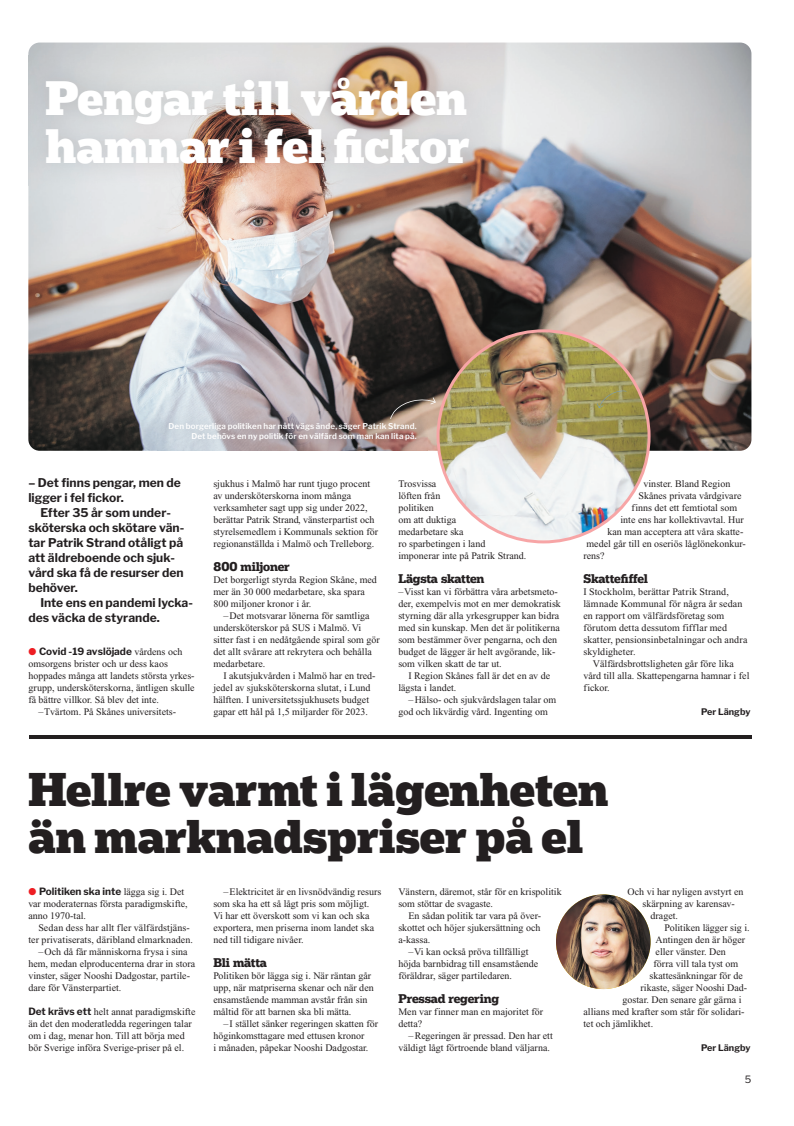
<style>
.page{position:relative;width:794px;height:1126px;background:#fff}
.page>*{position:absolute;margin:0;border:0;box-sizing:border-box;transform-origin:0 0}
.t1{font:900 46px/48px "Popular";color:#fff}
.t2{font:900 45px/47px "Popular";color:#231f20}
.t3{font:700 12px/15px "Libre Franklin";color:#231f20}
.t4{font:700 12px "Popular";letter-spacing:-.02em;color:#231f20}
.t5{font:10px/12px "Times New Roman";color:#231f20}
.t6{font:700 10px "Libre Franklin";color:#231f20}
.t7{font:10px "Libre Franklin";color:#231f20}
.t8{font:700 9px "Libre Franklin";color:#231f20}
.t9{font:600 8px/9.6px "Libre Franklin";letter-spacing:.015em;color:#fff;text-align:right}
.s1{color:#ee1d23}
.s2{font-family:"Times New Roman";font-weight:400}
.s3{font-family:"Libre Franklin";font-weight:700}
</style>
<div class="page">
<img style="left:28px;top:43px;width:723px;height:408px">
<img style="left:436px;top:329px;width:214px;height:214px">
<img style="left:28px;top:55px;width:462px;height:131px">
<img style="left:157px;top:411px;width:270px;height:40px">
<svg style="left:597px;top:390px;width:29px;height:18px"></svg>
<hr style="left:29px;top:736px;width:722px;height:3px;background:#231f20">
<img style="left:556px;top:894px;width:94px;height:94px;border-radius:47px">
<svg style="left:390px;top:397px;width:46px;height:22px"></svg>
<h1 class="t1" style="left:45px;top:72px;width:426px">Pengar till vården hamnar i fel fickor</h1>
<p class="t9" style="left:168px;top:421px;width:250px">Den borgerliga politiken har nått vägs ände, säger Patrik Strand.<br>Det behövs en ny politik för en välfärd som man kan lita på.</p>
<p class="t5" style="left:213px;top:477px;width:166px">sjukhus i Malmö har runt tjugo procent av undersköterskorna inom många verksamheter sagt upp sig under 2022, berättar Patrik Strand, vänsterpartist och styrelsemedlem i Kommunals sektion för regionanställda i Malmö och Trelleborg.</p>
<p class="t4" style="left:213px;top:558px;width:78px">800 miljoner</p>
<p class="t5" style="left:213px;top:573px;width:165px">Det borgerligt styrda Region Skåne, med mer än 30 000 medarbetare, ska spara<br>800 miljoner kronor i år.</p>
<p class="t5" style="left:213px;top:609px;width:168px;text-indent:10px">– Det motsvarar lönerna för samtliga undersköterskor på SUS i Malmö. Vi sitter fast i en nedåtgående spiral som gör det allt svårare att rekrytera och behålla medarbetare.</p>
<p class="t5" style="left:213px;top:669px;width:164px;text-indent:10px">I akutsjukvården i Malmö har en tred&shy;jedel av sjuksköterskorna slutat, i Lund hälften. I universitetssjukhusets budget gapar ett hål på 1,5 miljarder för 2023.</p>
<p class="t3" style="left:28px;top:474px;width:154px">– Det finns pengar, men de ligger i fel fickor.</p>
<p class="t3" style="left:28px;top:504px;width:158px;text-indent:12px">Efter 35 år som under&shy;sköterska och skötare vän&shy;tar Patrik Strand otåligt på att äldreboende och sjuk&shy;vård ska få de resurser den behöver.</p>
<p class="t3" style="left:28px;top:594px;width:166px;text-indent:12px">Inte ens en pandemi lycka&shy;des väcka de styrande.</p>
<p class="t5" style="left:398px;top:477px;width:129px">Trosvissa<br>löften från<br>politiken<br>om att duktiga<br>medarbetare ska<br>ro sparbetingen i land imponerar inte på Patrik Strand.</p>
<p class="t4" style="left:398px;top:570px;width:88px">Lägsta skatten</p>
<p class="t5" style="left:398px;top:585px;width:164px">– Visst kan vi förbättra våra arbetsmeto&shy;der, exempelvis mot en mer demokratisk styrning där alla yrkesgrupper kan bidra med sin kunskap. Men det är politikerna som bestämmer över pengarna, och den budget de lägger är helt avgörande, lik&shy;som vilken skatt de tar ut.</p>
<p class="t5" style="left:398px;top:669px;width:153px;text-indent:10px">I Region Skånes fall är det en av de lägsta i landet.</p>
<p class="t5" style="left:398px;top:693px;width:159px;text-indent:10px">– Hälso- och sjukvårdslagen talar om god och likvärdig vård. Ingenting om</p>
<p class="t6" style="left:28px;top:645px;width:156px"><span class="s1">●</span> Covid -19 avslöjade <span class="s2">vårdens och</span></p>
<p class="t5" style="left:28px;top:658px;width:168px">omsorgens brister och ur dess kaos hoppades många att landets största yrkes&shy;grupp, undersköterskorna, äntligen skulle få bättre villkor. Så blev det inte.</p>
<p class="t5" style="left:38px;top:706px;width:139px">– Tvärtom. På Skånes universitets-</p>
<p class="t5" style="left:643px;top:477px;width:88px">vinster. Bland Region</p>
<p class="t5" style="left:638px;top:489px;width:104px">Skånes privata vårdgivare</p>
<p class="t5" style="left:631px;top:501px;width:107px">finns det ett femtiotal som</p>
<p class="t5" style="left:620px;top:513px;width:125px">inte ens har kollektivavtal. Hur</p>
<p class="t5" style="left:607px;top:525px;width:137px">kan man acceptera att våra skatte-</p>
<p class="t5" style="left:586px;top:537px;width:161px">medel går till en oseriös låglönekonkur-</p>
<p class="t5" style="left:583px;top:549px;width:23px">rens?</p>
<p class="t4" style="left:583px;top:570px;width:66px">Skattefiffel</p>
<p class="t5" style="left:583px;top:585px;width:165px">I Stockholm, berättar Patrik Strand, lämnade Kommunal för några år sedan en rapport om välfärdsföretag som förutom detta dessutom fifflar med skatter, pensionsinbetalningar och andra skyldigheter.</p>
<p class="t5" style="left:583px;top:657px;width:167px;text-indent:10px">Välfärdsbrottsligheten går före lika vård till alla. Skattepengarna hamnar i fel fickor.</p>
<p class="t8" style="left:701px;top:706px;width:51px">Per Längby</p>
<h2 class="t2" style="left:28px;top:764px;width:581px">Hellre varmt i lägenheten än marknadspriser på el</h2>
<p class="t6" style="left:28px;top:885px;width:157px"><span class="s1">●</span> Politiken ska inte <span class="s2">lägga sig i. Det</span></p>
<p class="t5" style="left:28px;top:897px;width:161px">var moderaternas första paradigmskifte, anno 1970-tal.</p>
<p class="t5" style="left:28px;top:921px;width:166px;text-indent:10px">Sedan dess har allt fler välfärdstjäns&shy;ter privatiserats, däribland elmarknaden.</p>
<p class="t5" style="left:28px;top:945px;width:168px;text-indent:10px">– Och då får människorna frysa i sina hem, medan elproducenterna drar in stora vinster, säger Nooshi Dadgostar, partile&shy;dare för Vänsterpartiet.</p>
<p class="t5" style="left:28px;top:1005px;width:169px"><span class="s3">Det krävs ett</span> helt annat paradigmskifte än det den moderatledda regeringen talar om i dag, menar hon. Till att börja med bör Sverige införa Sverige-priser på el.</p>
<p class="t5" style="left:213px;top:885px;width:169px;text-indent:10px">– Elektricitet är en livsnödvändig resurs som ska ha ett så lågt pris som möjligt.<br>Vi har ett överskott som vi kan och ska exportera, men priserna inom landet ska ned till tidigare nivåer.</p>
<p class="t4" style="left:213px;top:954px;width:55px">Bli mätta</p>
<p class="t5" style="left:213px;top:969px;width:162px">Politiken bör lägga sig i. När räntan går upp, när matpriserna skenar och när den ensamstående mamman avstår från sin måltid för att barnen ska bli mätta.</p>
<p class="t5" style="left:213px;top:1017px;width:166px;text-indent:10px">– I stället sänker regeringen skatten för höginkomsttagare med ettusen kronor<br>i månaden, påpekar Nooshi Dadgostar.</p>
<p class="t5" style="left:398px;top:885px;width:165px">Vänstern, däremot, står för en krispolitik</p>
<p class="t5" style="left:398px;top:897px;width:96px">som stöttar de svagaste.</p>
<p class="t5" style="left:408px;top:909px;width:134px">En sådan politik tar vara på över-</p>
<p class="t5" style="left:398px;top:921px;width:144px">skottet och höjer sjukersättning och</p>
<p class="t5" style="left:398px;top:933px;width:33px">a-kassa.</p>
<p class="t5" style="left:398px;top:945px;width:141px;text-indent:10px">– Vi kan också pröva tillfälligt höjda barnbidrag till ensamstående föräldrar, säger partiledaren.</p>
<p class="t4" style="left:398px;top:990px;width:102px">Pressad regering</p>
<p class="t5" style="left:398px;top:1005px;width:146px">Men var finner man en majoritet för detta?</p>
<p class="t5" style="left:398px;top:1029px;width:156px;text-align:right">– Regeringen är pressad. Den har ett väldigt lågt förtroende bland väljarna.</p>
<p class="t5" style="left:627px;top:885px;width:117px">Och vi har nyligen avstyrt en</p>
<p class="t5" style="left:642px;top:897px;width:94px">skärpning av karensav-</p>
<p class="t5" style="left:650px;top:909px;width:29px">draget.</p>
<p class="t5" style="left:664px;top:921px;width:87px">Politiken lägger sig i.</p>
<p class="t5" style="left:655px;top:933px;width:91px">Antingen den är höger</p>
<p class="t5" style="left:655px;top:945px;width:72px">eller vänster. Den</p>
<p class="t5" style="left:653px;top:957px;width:86px">förra vill tala tyst om</p>
<p class="t5" style="left:649px;top:969px;width:95px">skattesänkningar för de</p>
<p class="t5" style="left:640px;top:981px;width:108px">rikaste, säger Nooshi Dad-</p>
<p class="t5" style="left:622px;top:993px;width:121px">gostar. Den senare går gärna i</p>
<p class="t5" style="left:583px;top:1005px;width:163px">allians med krafter som står för solidari-</p>
<p class="t5" style="left:583px;top:1017px;width:71px">tet och jämlikhet.</p>
<p class="t8" style="left:701px;top:1042px;width:51px">Per Längby</p>
<p class="t7" style="left:745px;top:1073px;width:8px">5</p>
</div>
